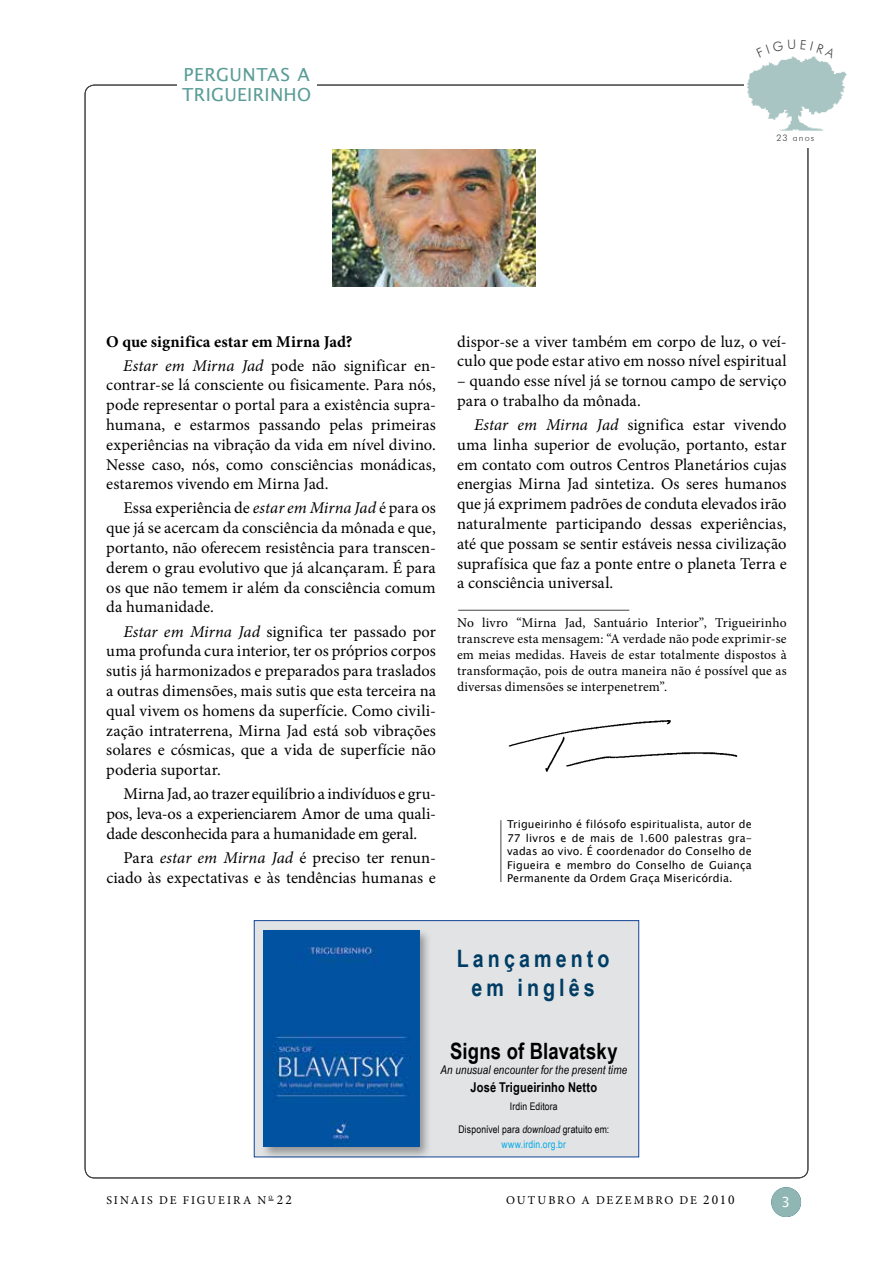
<style>
.page{position:relative;width:893px;height:1263px;background:#fff}
.page>*{position:absolute;margin:0;border:0;box-sizing:border-box;transform-origin:0 0}
.t1{font:700 24px/28.8px "Arial Narrow";letter-spacing:.17em;color:#003d64;text-align:center}
.t2{font:700 22.5px "Arial Narrow";letter-spacing:.01em;color:#000}
.t3{font:18px/19.5px "Lucida Sans Unicode";letter-spacing:.02em;color:#5a9c97}
.t4{font:16.5px/19.8px "Minion Pro";color:#000;text-align:justify}
.t5{font:700 16.5px/24px "Minion Pro";letter-spacing:.005em;color:#000}
.t6{font:13.95px "Lucida Sans Unicode";color:#fff}
.t7{font:13.5px/16.2px "Minion Pro";letter-spacing:.01em;color:#000;text-align:justify}
.t8{font:700 13.5px "Arial Narrow";letter-spacing:.01em;color:#000}
.t9{font:12px "Minion Pro";letter-spacing:.17em;color:#000}
.t10{font:italic 12px "Arial Narrow";letter-spacing:.01em;color:#000}
.t11{font:10.8px/13.5px "Lucida Sans Unicode";letter-spacing:.01em;color:#000;text-align:justify}
.t12{font:10.5px/15px "Arial Narrow";letter-spacing:.015em;color:#000;text-align:center}
.t13{font:300 9px "Futura BT";letter-spacing:.125em;color:#464547}
.s1{color:#414042}
.s2{font-weight:400;font-style:italic}
.s3{font-weight:400}
.s4{font-style:italic}
.s5{color:#00aae7}
.s6{font-size:13.5px}
.s7{font-size:12px}
</style>
<div class="page">
<img style="left:747px;top:57px;width:100px;height:74px">
<div style="left:771px;top:1187px;width:30px;height:30px;background:#90b6b4;border-radius:50%"></div>
<img style="left:333px;top:150px;width:203px;height:137px">
<img style="left:508px;top:720px;width:230px;height:52px">
<hr style="left:501px;top:820px;width:1px;height:62px;background:#464547">
<div style="left:254px;top:920px;width:385px;height:237px;background:#e2e3e4;border:1px solid #104598"></div>
<div style="left:260px;top:928px;width:172px;height:232px;background:#000;opacity:.35"></div>
<img style="left:263px;top:930px;width:156px;height:217px">
<hr style="left:458px;top:610px;width:171px;height:1px;background:#464547">
<svg style="left:756px;top:56px;width:39px;height:2px"></svg>
<svg style="left:801px;top:56px;width:35px;height:2px"></svg>
<p class="t3" style="left:182px;top:65px;width:131px">PERGUNTAS A<br>TRIGUEIRINHO</p>
<p class="t13" style="left:776px;top:132px;width:39px"><span class="s1">23</span> anos</p>
<p class="t5" style="left:123px;top:329px;width:314px;text-indent:-17px">O que significa estar em Mirna Jad?<br><span class="s2">Estar em Mirna Jad</span> <span class="s3">pode não significar en-</span></p>
<p class="t4" style="left:106px;top:375px;width:331px">contrar-se lá consciente ou fisicamente. Para nós, pode representar o portal para a existência supra&shy;humana, e estarmos passando pelas primeiras experiências na vibração da vida em nível divino.<br>Nesse caso, nós, como consciências monádicas, estaremos vivendo em Mirna Jad.</p>
<p class="t4" style="left:106px;top:498px;width:331px;text-indent:17px">Essa experiência de <span class="s4">estar em Mirna Jad</span> é para os que já se acercam da consciência da mônada e que, portanto, não oferecem resistência para transcen&shy;derem o grau evolutivo que já alcançaram. É para os que não temem ir além da consciência comum da humanidade.</p>
<p class="t4" style="left:106px;top:621px;width:331px;text-indent:17px"><span class="s4">Estar em Mirna Jad</span> significa ter passado por uma profunda cura interior, ter os próprios corpos sutis já harmonizados e preparados para traslados a outras dimensões, mais sutis que esta terceira na qual vivem os homens da superfície. Como civili&shy;zação intraterrena, Mirna Jad está sob vibrações solares e cósmicas, que a vida de superfície não poderia suportar.</p>
<p class="t4" style="left:106px;top:784px;width:331px;text-indent:17px">Mirna Jad, ao trazer equilíbrio a indivíduos e gru&shy;pos, leva-os a experienciarem Amor de uma quali&shy;dade desconhecida para a humanidade em geral.</p>
<p class="t4" style="left:106px;top:848px;width:331px;text-align:right">Para <span class="s4">estar em Mirna Jad</span> é preciso ter renun&shy;ciado às expectativas e às tendências humanas e</p>
<p class="t4" style="left:457px;top:331px;width:331px">dispor-se a viver também em corpo de luz, o veí&shy;culo que pode estar ativo em nosso nível espiritual</p>
<p class="t4" style="left:457px;top:371px;width:331px">– quando esse nível já se tornou campo de serviço para o trabalho da mônada.</p>
<p class="t4" style="left:457px;top:415px;width:331px;text-indent:17px"><span class="s4">Estar em Mirna Jad</span> significa estar vivendo uma linha superior de evolução, portanto, estar em contato com outros Centros Planetários cujas energias Mirna Jad sintetiza. Os seres humanos que já exprimem padrões de conduta elevados irão naturalmente participando dessas experiências, até que possam se sentir estáveis nessa civilização suprafísica que faz a ponte entre o planeta Terra e a consciência universal.</p>
<p class="t7" style="left:457px;top:614px;width:331px">No livro “Mirna Jad, Santuário Interior”, Trigueirinho transcreve esta mensagem: “A verdade não pode exprimir-se em meias medidas. Haveis de estar totalmente dispostos à transformação, pois de outra maneira não é possível que as diversas dimensões se interpenetrem”.</p>
<p class="t11" style="left:507px;top:818px;width:246px">Trigueirinho é filósofo espiritualista, autor de 77 livros e de mais de 1.600 palestras gra&shy;vadas ao vivo. É coordenador do Conselho de Figueira e membro do Conselho de Guiança Permanente da Ordem Graça Misericórdia.</p>
<h1 class="t1" style="left:457px;top:943px;width:154px">Lançamento em inglês</h1>
<h2 class="t2" style="left:450px;top:1034px;width:169px">Signs of Blavatsky</h2>
<p class="t10" style="left:441px;top:1061px;width:188px">An unusual encounter for the present time</p>
<p class="t8" style="left:471px;top:1076px;width:128px">José Trigueirinho Netto</p>
<p class="t12" style="left:510px;top:1098px;width:49px">Irdin Editora</p>
<p class="t12" style="left:458px;top:1121px;width:152px">Disponível para <span class="s4">download</span> gratuito em: <span class="s5">www.irdin.org.br</span></p>
<p class="t9" style="left:106px;top:1192px;width:187px">Sinais de Figueira N <sup>o</sup> <span class="s6">22</span></p>
<p class="t9" style="left:506px;top:1192px;width:150px">outubro A dEzEMBRO</p>
<p class="t7" style="left:680px;top:1192px;width:56px"><span class="s7">de</span> 2010</p>
<p class="t6" style="left:782px;top:1191px;width:10px">3</p>
</div>
